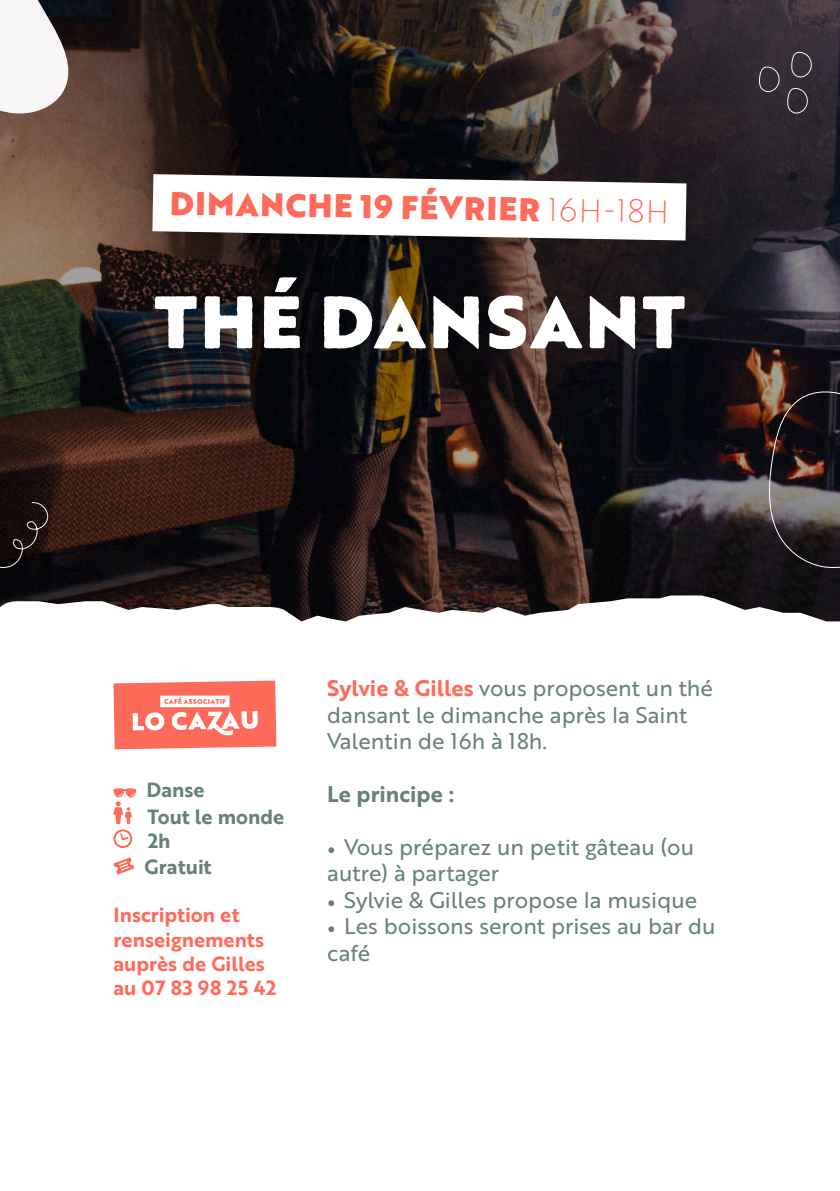
<style>
.page{position:relative;width:840px;height:1191px;background:#fff}
.page>*{position:absolute;margin:0;border:0;box-sizing:border-box;transform-origin:0 0}
.t1{font:900 72px "Brother 1816 Printed";letter-spacing:.04em;color:#fff}
.t2{font:900 32px "Brother 1816 Printed";color:#ff6b5b}
.t3{font:22px/26.4px "Brother 1816 Regular";color:#678178}
.t4{font:22px "Brother 1816 Bold";color:#678178}
.t5{font:20px/24px "Brother 1816 Bold";color:#ff6b5b}
.t6{font:20px/26.6px "Brother 1816 Bold";color:#678178}
.s1{font-weight:100}
.s2{font-family:"Brother 1816 Bold";color:#ff6b5b}
.s3{font-family:"Minion Pro"}
</style>
<div class="page">
<img style="left:0;top:0;width:839px;height:595px">
<svg style="left:0;top:595px;width:839px;height:280px"></svg>
<svg style="left:113px;top:680px;width:163px;height:69px"></svg>
<svg style="left:113px;top:788px;width:23px;height:60px"></svg>
<svg style="left:113px;top:857px;width:21px;height:17px"></svg>
<svg style="left:152px;top:174px;width:534px;height:66px"></svg>
<svg style="left:764px;top:389px;width:75px;height:185px;background:#3b3131"></svg>
<svg style="left:757px;top:51px;width:56px;height:64px;background:#3e373f"></svg>
<svg style="left:0;top:497px;width:48px;height:73px;background:#1e1515"></svg>
<svg style="left:0;top:0;width:75px;height:115px"></svg>
<h2 class="t2" style="left:170px;top:178px;width:500px;rotate:1deg">DIMANCHE 19 FÉVRIER <span class="s1">16H-18H</span></h2>
<h1 class="t1" style="left:154px;top:266px;width:532px">THÉ DANSANT</h1>
<p class="t6" style="left:146px;top:776px;width:139px">Danse<br>Tout le monde</p>
<p class="t6" style="left:144px;top:827px;width:68px">2h<br>Gratuit</p>
<p class="t5" style="left:113px;top:902px;width:164px">Inscription et renseignements auprès de Gilles au 07 83 98 25 42</p>
<p class="t3" style="left:327px;top:674px;width:387px"><span class="s2">Sylvie &amp; Gilles</span> vous proposent un thé dansant le dimanche après la Saint<br>Valentin de 16h à 18h.</p>
<p class="t4" style="left:327px;top:777px;width:128px">Le principe :</p>
<p class="t3" style="left:327px;top:833px;width:368px"><span class="s3">•</span> Vous préparez un petit gâteau (ou autre) à partager</p>
<p class="t3" style="left:327px;top:885px;width:371px"><span class="s3">•</span> Sylvie &amp; Gilles propose la musique</p>
<p class="t3" style="left:327px;top:912px;width:389px"><span class="s3">•</span> Les boissons seront prises au bar du café</p>
</div>
